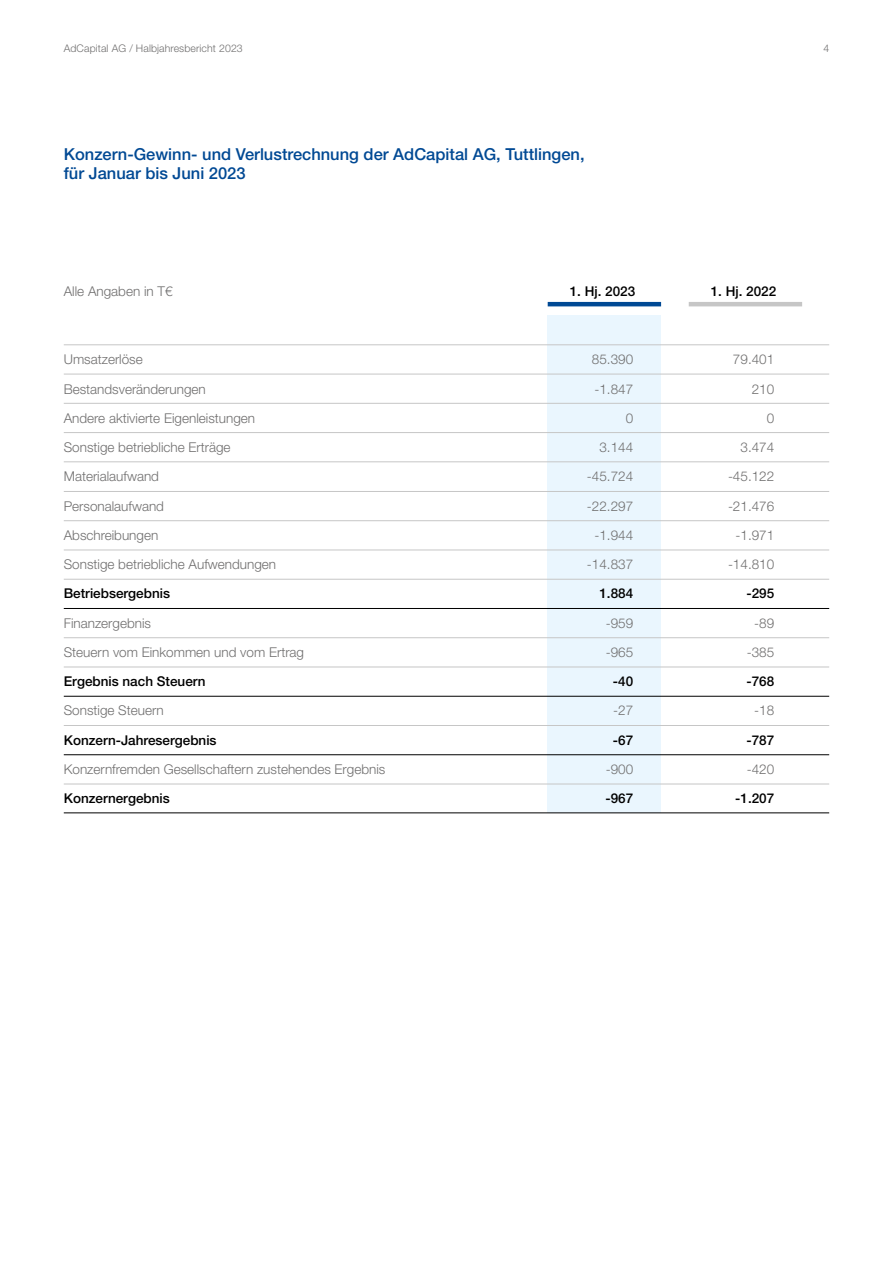
<style>
.page{position:relative;width:893px;height:1263px;background:#fff}
.page>*{position:absolute;margin:0;border:0;box-sizing:border-box;transform-origin:0 0}
.t1{font:500 16.5px/19.5px "Helvetica Neue LT Pro";color:#004994}
.t2{font:300 13.5px/29.2px "Helvetica Neue LT Pro";color:#706f6f}
.t3{font:500 13.5px "Helvetica Neue LT Pro";color:#000}
.t4{font:300 10.5px "Helvetica Neue LT Pro";letter-spacing:.01em;color:#706f6f}
</style>
<div class="page">
<div style="left:548px;top:316px;width:113px;height:497px;background:#eaf6fe"></div>
<hr style="left:548px;top:302px;width:113px;height:4px;background:#004994">
<hr style="left:64px;top:344px;width:765px;height:1px;background:#c6c6c6">
<hr style="left:64px;top:374px;width:765px;height:1px;background:#c6c6c6">
<hr style="left:64px;top:403px;width:765px;height:1px;background:#c6c6c6">
<hr style="left:64px;top:461px;width:765px;height:1px;background:#c6c6c6">
<hr style="left:64px;top:491px;width:765px;height:1px;background:#c6c6c6">
<hr style="left:64px;top:520px;width:765px;height:1px;background:#c6c6c6">
<hr style="left:64px;top:550px;width:765px;height:1px;background:#c6c6c6">
<hr style="left:64px;top:579px;width:765px;height:1px;background:#c6c6c6">
<hr style="left:64px;top:637px;width:765px;height:1px;background:#c6c6c6">
<hr style="left:689px;top:302px;width:113px;height:4px;background:#c6c6c6">
<hr style="left:64px;top:667px;width:765px;height:1px;background:#c6c6c6">
<hr style="left:64px;top:696px;width:765px;height:1px;background:#000">
<hr style="left:64px;top:725px;width:765px;height:1px;background:#c6c6c6">
<hr style="left:64px;top:608px;width:765px;height:1px;background:#000">
<hr style="left:64px;top:784px;width:765px;height:1px;background:#c6c6c6">
<hr style="left:64px;top:754px;width:765px;height:1px;background:#000">
<hr style="left:64px;top:812px;width:765px;height:1px;background:#000">
<hr style="left:64px;top:432px;width:765px;height:1px;background:#c6c6c6">
<p class="t4" style="left:64px;top:42px;width:181px">AdCapital AG / Halbjahresbericht 2023</p>
<p class="t4" style="left:823px;top:42px;width:7px">4</p>
<p class="t1" style="left:64px;top:144px;width:522px">Konzern-Gewinn- und Verlustrechnung der AdCapital AG, Tuttlingen, für Januar bis Juni 2023</p>
<p class="t2" style="left:64px;top:276px;width:110px">Alle Angaben in T€</p>
<p class="t3" style="left:570px;top:283px;width:67px">1. Hj. 2023</p>
<p class="t3" style="left:711px;top:283px;width:67px">1. Hj. 2022</p>
<p class="t2" style="left:64px;top:345px;width:214px">Umsatzerlöse<br>Bestandsveränderungen<br>Andere aktivierte Eigenleistungen<br>Sonstige betriebliche Erträge<br>Materialaufwand<br>Personalaufwand<br>Abschreibungen<br>Sonstige betriebliche Aufwendungen</p>
<p class="t3" style="left:64px;top:585px;width:108px">Betriebsergebnis</p>
<p class="t2" style="left:64px;top:608px;width:242px">Finanzergebnis<br>Steuern vom Einkommen und vom Ertrag</p>
<p class="t3" style="left:64px;top:673px;width:143px">Ergebnis nach Steuern</p>
<p class="t2" style="left:64px;top:695px;width:102px">Sonstige Steuern</p>
<p class="t3" style="left:64px;top:732px;width:154px">Konzern-Jahresergebnis</p>
<p class="t2" style="left:64px;top:754px;width:323px">Konzernfremden Gesellschaftern zustehendes Ergebnis</p>
<p class="t3" style="left:64px;top:790px;width:108px">Konzernergebnis</p>
<p class="t2" style="left:587px;top:345px;width:48px;text-align:right">85.390 -1.847<br>0<br>3.144 -45.724 -22.297 -1.944 -14.837</p>
<p class="t3" style="left:599px;top:585px;width:35px">1.884</p>
<p class="t2" style="left:606px;top:608px;width:29px">-959 -965</p>
<p class="t3" style="left:613px;top:673px;width:22px">-40</p>
<p class="t2" style="left:613px;top:696px;width:22px">-27</p>
<p class="t3" style="left:613px;top:732px;width:22px">-67</p>
<p class="t2" style="left:606px;top:754px;width:29px">-900</p>
<p class="t3" style="left:605px;top:790px;width:29px">-967</p>
<p class="t2" style="left:728px;top:345px;width:48px;text-align:right">79.401<br>210<br>0<br>3.474 -45.122 -21.476 -1.971 -14.810</p>
<p class="t3" style="left:746px;top:586px;width:29px">-295</p>
<p class="t2" style="left:747px;top:608px;width:29px;text-align:center">-89 -385</p>
<p class="t3" style="left:746px;top:673px;width:29px">-768</p>
<p class="t2" style="left:754px;top:696px;width:22px">-18</p>
<p class="t3" style="left:746px;top:732px;width:29px">-787</p>
<p class="t2" style="left:747px;top:754px;width:29px">-420</p>
<p class="t3" style="left:735px;top:790px;width:41px">-1.207</p>
</div>
